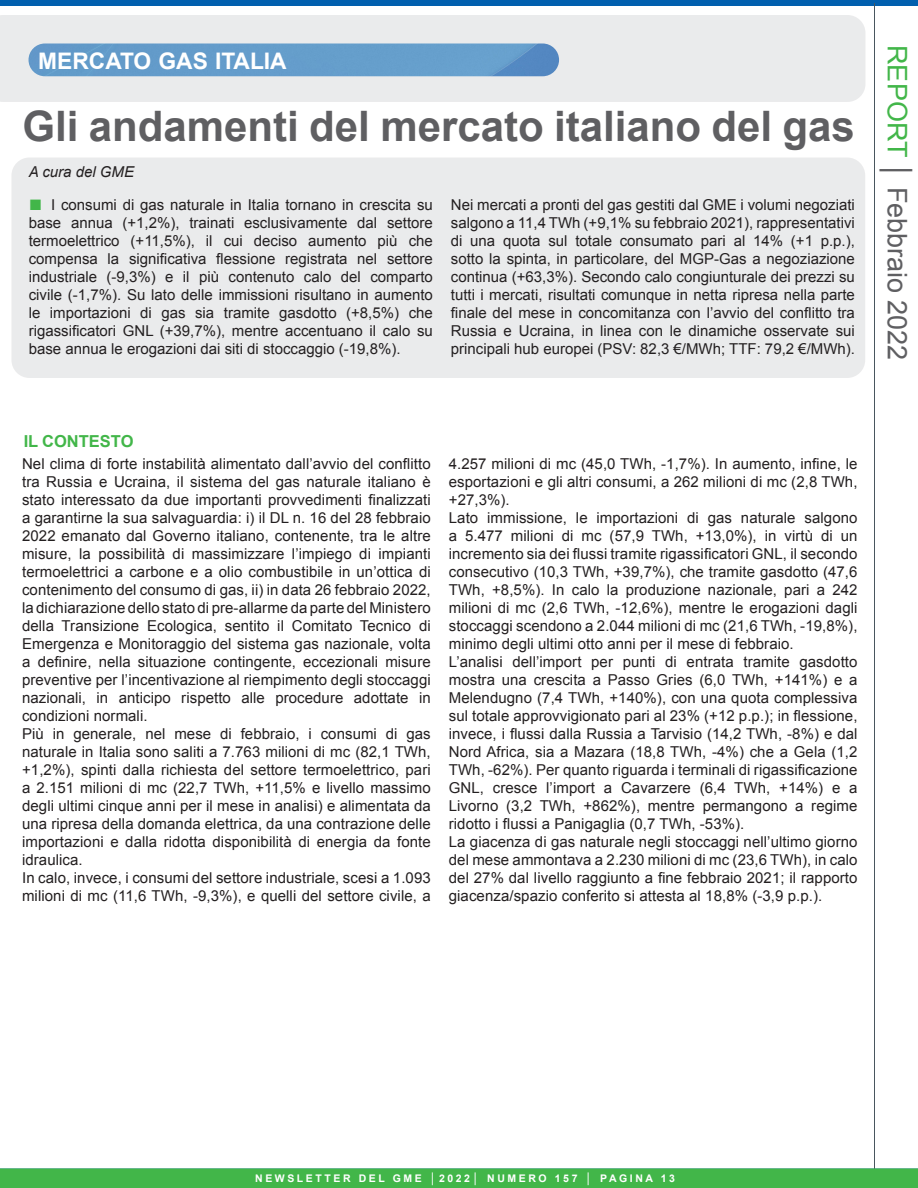
<style>
.page{position:relative;width:918px;height:1188px;background:#fff}
.page>*{position:absolute;margin:0;border:0;box-sizing:border-box;transform-origin:0 0}
.titolo_arancio_più_p{font:700 42px "Arial";color:#5f5f62}
.titolo_arancio_più_p-2{font:27px "Arial";color:#5f5f62}
.t1{font:22.8px "Arial Bold MT SC800";color:#fff}
.didascalia{font:700 16.5px "Arial";color:#42b649}
.t2{font:15px/18px "Arial";letter-spacing:.005em;color:#231f20;text-align:justify}
.t3{font:italic 15px "Arial";color:#231f20}
.t4{font:10.5px "Arial Bold MT SC800";letter-spacing:.245em;color:#fff}
.s1{font-family:"Arial Bold MT SC800";font-size:22.5px;color:#42b649}
.s2{color:#42b649}
</style>
<div class="page">
<div style="left:0;top:15px;width:865px;height:87px;background:#eaebec"></div>
<img style="left:28px;top:44px;width:531px;height:32px;border-radius:16px">
<div style="left:0;top:0;width:918px;height:6px;background:#015fae"></div>
<hr style="left:874px;top:3px;width:1px;height:1185px;background:#49565e">
<div style="left:0;top:1168px;width:918px;height:20px;background:#42b649"></div>
<div style="left:11px;top:158px;width:854px;height:220px;background:#eaebec;border-radius:18px"></div>
<p class="t1" style="left:38px;top:46px;width:18px">MER</p>
<p class="t1" style="left:89px;top:46px;width:199px">CATO GAS ITALIA</p>
<p class="titolo_arancio_più_p" style="left:22px;top:99px;width:834px">Gli andamenti del mercato italiano del gas</p>
<p class="t3" style="left:29px;top:162px;width:107px">A cura del GME</p>
<p class="t2" style="left:29px;top:196px;width:406px"><span class="s1">■</span> I consumi di gas naturale in Italia tornano in crescita su base annua (+1,2%), trainati esclusivamente dal settore termoelettrico (+11,5%), il cui deciso aumento più che compensa la significativa flessione registrata nel settore industriale (-9,3%) e il più contenuto calo del comparto civile (-1,7%). Su lato delle immissioni risultano in aumento le importazioni di gas sia tramite gasdotto (+8,5%) che rigassificatori GNL (+39,7%), mentre accentuano il calo su base annua le erogazioni dai siti di stoccaggio (-19,8%).</p>
<p class="t2" style="left:451px;top:196px;width:406px">Nei mercati a pronti del gas gestiti dal GME i volumi negoziati salgono a 11,4 TWh (+9,1% su febbraio 2021), rappresentativi di una quota sul totale consumato pari al 14% (+1 p.p.), sotto la spinta, in particolare, del MGP-Gas a negoziazione continua (+63,3%). Secondo calo congiunturale dei prezzi su tutti i mercati, risultati comunque in netta ripresa nella parte finale del mese in concomitanza con l’avvio del conflitto tra Russia e Ucraina, in linea con le dinamiche osservate sui principali hub europei (PSV: 82,3 €/MWh; TTF: 79,2 €/MWh).</p>
<p class="titolo_arancio_più_p-2" style="left:915px;top:45px;width:317px;rotate:90deg"><span class="s2">REPORT</span> │ Febbraio 2022</p>
<p class="didascalia" style="left:24px;top:430px;width:111px">IL CONTESTO</p>
<p class="t2" style="left:22px;top:455px;width:410px">Nel clima di forte instabilità alimentato dall’avvio del conflitto tra Russia e Ucraina, il sistema del gas naturale italiano è stato interessato da due importanti provvedimenti finalizzati a garantirne la sua salvaguardia: i) il DL n. 16 del 28 febbraio 2022 emanato dal Governo italiano, contenente, tra le altre misure, la possibilità di massimizzare l’impiego di impianti termoelettrici a carbone e a olio combustibile in un’ottica di contenimento del consumo di gas, ii) in data 26 febbraio 2022, la dichiarazione dello stato di pre-allarme da parte del Ministero della Transizione Ecologica, sentito il Comitato Tecnico di Emergenza e Monitoraggio del sistema gas nazionale, volta a definire, nella situazione contingente, eccezionali misure preventive per l’incentivazione al riempimento degli stoccaggi nazionali, in anticipo rispetto alle procedure adottate in condizioni normali.</p>
<p class="t2" style="left:22px;top:725px;width:410px">Più in generale, nel mese di febbraio, i consumi di gas naturale in Italia sono saliti a 7.763 milioni di mc (82,1 TWh, +1,2%), spinti dalla richiesta del settore termoelettrico, pari a 2.151 milioni di mc (22,7 TWh, +11,5% e livello massimo degli ultimi cinque anni per il mese in analisi) e alimentata da una ripresa della domanda elettrica, da una contrazione delle importazioni e dalla ridotta disponibilità di energia da fonte idraulica.</p>
<p class="t2" style="left:22px;top:869px;width:410px">In calo, invece, i consumi del settore industriale, scesi a 1.093 milioni di mc (11,6 TWh, -9,3%), e quelli del settore civile, a</p>
<p class="t2" style="left:449px;top:455px;width:410px">4.257 milioni di mc (45,0 TWh, -1,7%). In aumento, infine, le esportazioni e gli altri consumi, a 262 milioni di mc (2,8 TWh, +27,3%).</p>
<p class="t2" style="left:449px;top:509px;width:410px">Lato immissione, le importazioni di gas naturale salgono a 5.477 milioni di mc (57,9 TWh, +13,0%), in virtù di un incremento sia dei flussi tramite rigassificatori GNL, il secondo consecutivo (10,3 TWh, +39,7%), che tramite gasdotto (47,6<br>TWh, +8,5%). In calo la produzione nazionale, pari a 242 milioni di mc (2,6 TWh, -12,6%), mentre le erogazioni dagli stoccaggi scendono a 2.044 milioni di mc (21,6 TWh, -19,8%), minimo degli ultimi otto anni per il mese di febbraio.</p>
<p class="t2" style="left:449px;top:653px;width:410px">L’analisi dell’import per punti di entrata tramite gasdotto mostra una crescita a Passo Gries (6,0 TWh, +141%) e a Melendugno (7,4 TWh, +140%), con una quota complessiva sul totale approvvigionato pari al 23% (+12 p.p.); in flessione, invece, i flussi dalla Russia a Tarvisio (14,2 TWh, -8%) e dal Nord Africa, sia a Mazara (18,8 TWh, -4%) che a Gela (1,2<br>TWh, -62%). Per quanto riguarda i terminali di rigassificazione GNL, cresce l’import a Cavarzere (6,4 TWh, +14%) e a Livorno (3,2 TWh, +862%), mentre permangono a regime ridotto i flussi a Panigaglia (0,7 TWh, -53%).</p>
<p class="t2" style="left:449px;top:833px;width:410px">La giacenza di gas naturale negli stoccaggi nell’ultimo giorno del mese ammontava a 2.230 milioni di mc (23,6 TWh), in calo del 27% dal livello raggiunto a fine febbraio 2021; il rapporto giacenza/spazio conferito si attesta al 18,8% (-3,9 p.p.).</p>
<p class="t4" style="left:255px;top:1171px;width:399px">NEWSL ETTER DEL GME │2022│ NU MERO 157 │ PAGI NA</p>
<p class="t4" style="left:661px;top:1171px;width:16px">13</p>
<p class="t4" style="left:213px;top:1173px;width:505px">NEWSL ETTER DEL GME │ FEBB RAI O 2010 │ NU MERO 25 │ PAGI NA 13</p>
</div>
